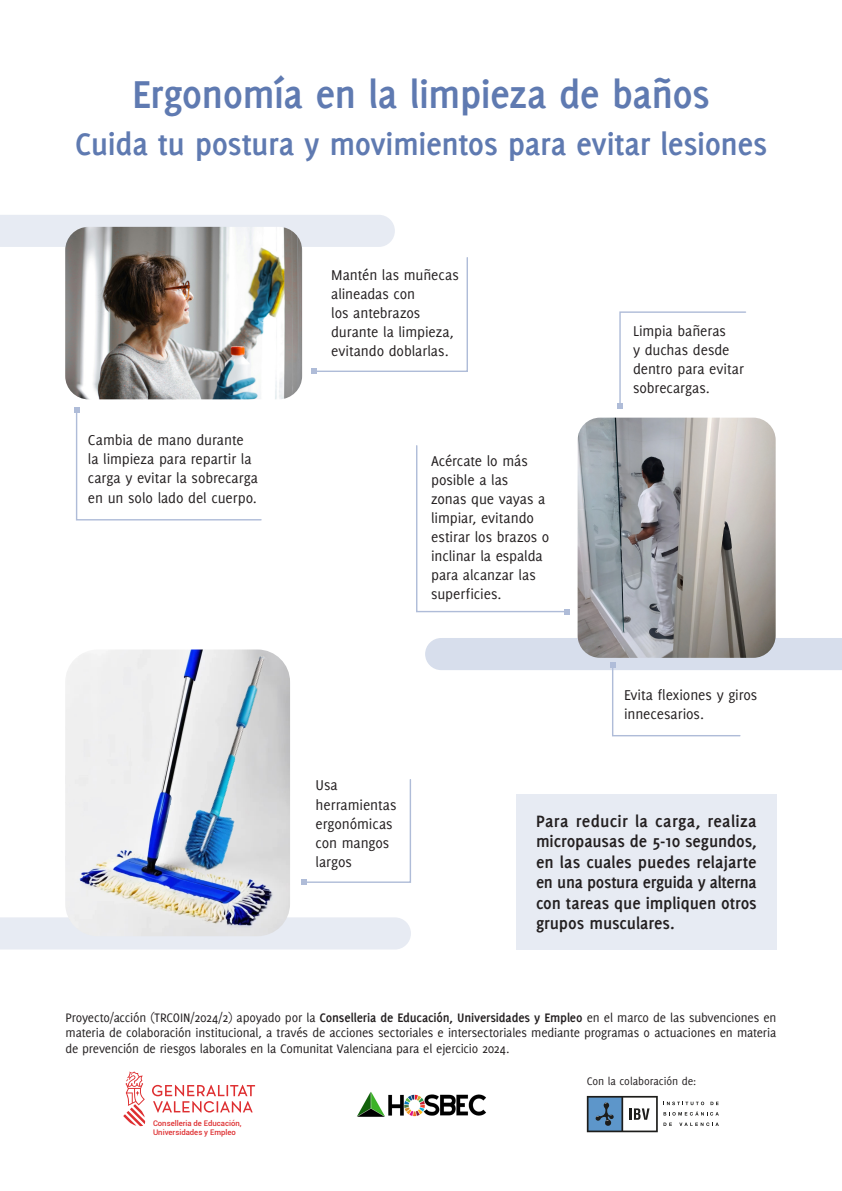
<style>
.page{position:relative;width:842px;height:1191px;background:#fff}
.page>*{position:absolute;margin:0;border:0;box-sizing:border-box;transform-origin:0 0}
.TITULAR_folleto{font:700 42.5px "Delicious";letter-spacing:-.015em;color:#5f7ab1}
._2_TITULAR_folleto{font:700 34px "Delicious";letter-spacing:-.015em;color:#5f7ab1}
.Texto_base{font:700 18px/20.5px "Delicious";letter-spacing:-.005em;color:#231f20;text-align:justify}
.Texto_base-2{font:15.6px/19.1px "Delicious";letter-spacing:-.005em;color:#231f20}
.CONTENIDO_ADENTRADO_2{font:13.5px/15.6px "Delicious";letter-spacing:-.015em;color:#231f20;text-align:justify}
.CONTENIDO_ADENTRADO_2-2{font:11.9px "Delicious";letter-spacing:-.005em;color:#231f20}
.t1{font:500 7.7px/9.3px "Roboto";color:#de2f31}
.s1{font-weight:700}
</style>
<div class="page">
<div style="left:0;top:215px;width:395px;height:32px;background:#e7ebf3"></div>
<svg style="left:311px;top:257px;width:157px;height:117px"></svg>
<svg style="left:74px;top:407px;width:188px;height:114px"></svg>
<img style="left:65px;top:227px;width:237px;height:172px">
<div style="left:0;top:917px;width:411px;height:32px;background:#e7ebf3"></div>
<svg style="left:416px;top:445px;width:154px;height:169px"></svg>
<svg style="left:617px;top:311px;width:129px;height:97px"></svg>
<svg style="left:425px;top:638px;width:417px;height:99px"></svg>
<img style="left:578px;top:417px;width:198px;height:241px">
<svg style="left:301px;top:779px;width:110px;height:106px"></svg>
<img style="left:65px;top:649px;width:225px;height:287px">
<img style="left:130px;top:652px;width:198px;height:231px">
<div style="left:516px;top:794px;width:261px;height:155px;background:#e7ebf3"></div>
<svg style="left:587px;top:1096px;width:132px;height:36px"></svg>
<svg style="left:123px;top:1071px;width:132px;height:55px"></svg>
<img style="left:357px;top:1092px;width:129px;height:25px">
<p class="TITULAR_folleto" style="left:132px;top:70px;width:579px">Ergonomía en la limpieza de baños</p>
<p class="_2_TITULAR_folleto" style="left:75px;top:124px;width:694px">Cuida tu postura y movimientos para evitar lesiones</p>
<p class="Texto_base-2" style="left:88px;top:430px;width:172px">Cambia de mano durante la limpieza para repartir la carga y evitar la sobrecarga en un solo lado del cuerpo.</p>
<p class="Texto_base-2" style="left:331px;top:265px;width:129px">Mantén las muñecas alineadas con<br>los antebrazos durante la limpieza, evitando doblarlas.</p>
<p class="Texto_base-2" style="left:431px;top:451px;width:120px">Acércate lo más posible a las<br>zonas que vayas a limpiar, evitando estirar los brazos o inclinar la espalda para alcanzar las superficies.</p>
<p class="Texto_base-2" style="left:633px;top:321px;width:112px">Limpia bañeras<br>y duchas desde dentro para evitar sobrecargas.</p>
<p class="Texto_base-2" style="left:624px;top:685px;width:135px">Evita flexiones y giros innecesarios.</p>
<p class="Texto_base-2" style="left:316px;top:775px;width:83px">Usa herramientas ergonómicas con mangos largos</p>
<p class="Texto_base" style="left:536px;top:810px;width:222px">Para reducir la carga, realiza micropausas de 5-10 segundos, en las cuales puedes relajarte en una postura erguida y alterna con tareas que impliquen otros grupos musculares.</p>
<p class="CONTENIDO_ADENTRADO_2" style="left:66px;top:1009px;width:712px">Proyecto/acción (TRCOIN/2024/2) apoyado por la <span class="s1">Conselleria de Educación, Universidades y Empleo</span> en el marco de las subvenciones en materia de colaboración institucional, a través de acciones sectoriales e intersectoriales mediante programas o actuaciones en materia de prevención de riesgos laborales en la Comunitat Valenciana para el ejercicio 2024.</p>
<p class="t1" style="left:153px;top:1118px;width:90px">Conselleria de Educación,<br>Universidades y Empleo</p>
<p class="CONTENIDO_ADENTRADO_2-2" style="left:587px;top:1074px;width:111px">Con la colaboración de:</p>
</div>
